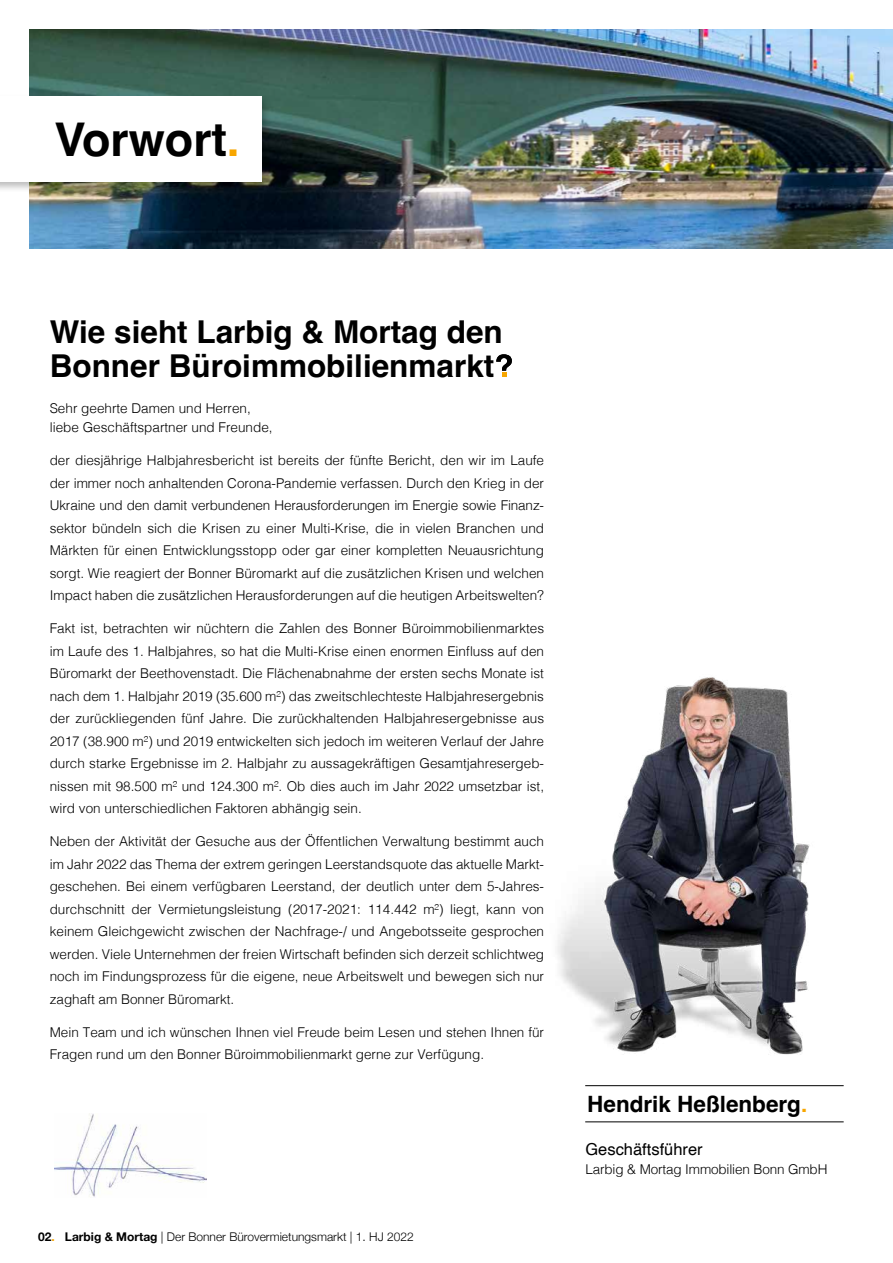
<style>
.page{position:relative;width:893px;height:1263px;background:#fff}
.page>*{position:absolute;margin:0;border:0;box-sizing:border-box;transform-origin:0 0}
.t1{font:700 46.5px "Helvetica";color:#000}
.t2{font:700 31.5px/34.5px "Helvetica";color:#000}
.t3{font:700 22.5px "Helvetica";color:#000}
.t4{font:16.5px "Helvetica";color:#000}
.t5{font:300 13.5px/22.5px "Helvetica";color:#000;text-align:justify}
.t6{font:300 12px "Helvetica Neue";color:#000}
.s1{color:#f7a600}
.s2{font-weight:700}
.s3{font-weight:700;color:#f7a600}
</style>
<div class="page">
<img style="left:30px;top:30px;width:863px;height:219px">
<img style="left:55px;top:1114px;width:151px;height:83px">
<hr style="left:585px;top:1085px;width:259px;height:1px;background:#000">
<hr style="left:585px;top:1121px;width:259px;height:1px;background:#000">
<img style="left:557px;top:677px;width:253px;height:378px">
<div style="left:0;top:94px;width:271px;height:99px;background:#000;opacity:.27"></div>
<div style="left:0;top:97px;width:261px;height:85px;background:#fff"></div>
<svg style="left:496px;top:354px;width:16px;height:23px"></svg>
<h1 class="t1" style="left:55px;top:111px;width:187px">Vorwort<span class="s1">.</span></h1>
<h2 class="t2" style="left:50px;top:318px;width:455px">Wie sieht Larbig &amp; Mortag den<br>Bonner Büroimmobilienmarkt</h2>
<p class="t5" style="left:50px;top:397px;width:224px;line-height:19.5px">Sehr geehrte Damen und Herren, liebe Geschäftspartner und Freunde,</p>
<p class="t5" style="left:50px;top:448px;width:496px">der diesjährige Halbjahresbericht ist bereits der fünfte Bericht, den wir im Laufe der immer noch anhaltenden Corona-Pandemie verfassen. Durch den Krieg in der Ukraine und den damit verbundenen Herausforderungen im Energie sowie Finanz&shy;sektor bündeln sich die Krisen zu einer Multi-Krise, die in vielen Branchen und Märkten für einen Entwicklungsstopp oder gar einer kompletten Neuausrichtung sorgt. Wie reagiert der Bonner Büromarkt auf die zusätzlichen Krisen und welchen Impact haben die zusätzlichen Herausforderungen auf die heutigen Arbeitswelten?</p>
<p class="t5" style="left:50px;top:616px;width:496px">Fakt ist, betrachten wir nüchtern die Zahlen des Bonner Büroimmobilienmarktes im Laufe des 1. Halbjahres, so hat die Multi-Krise einen enormen Einfluss auf den Büromarkt der Beethovenstadt. Die Flächenabnahme der ersten sechs Monate ist nach dem 1. Halbjahr 2019 (35.600 m²) das zweitschlechteste Halbjahresergebnis der zurückliegenden fünf Jahre. Die zurückhaltenden Halbjahresergebnisse aus 2017 (38.900 m²) und 2019 entwickelten sich jedoch im weiteren Verlauf der Jahre durch starke Ergebnisse im 2. Halbjahr zu aussagekräftigen Gesamtjahresergeb&shy;nissen mit 98.500 m² und 124.300 m². Ob dies auch im Jahr 2022 umsetzbar ist, wird von unterschiedlichen Faktoren abhängig sein.</p>
<p class="t5" style="left:50px;top:829px;width:496px">Neben der Aktivität der Gesuche aus der Öffentlichen Verwaltung bestimmt auch im Jahr 2022 das Thema der extrem geringen Leerstandsquote das aktuelle Markt&shy;geschehen. Bei einem verfügbaren Leerstand, der deutlich unter dem 5-Jahres&shy;durchschnitt der Vermietungsleistung (2017-2021: 114.442 m²) liegt, kann von keinem Gleichgewicht zwischen der Nachfrage-/ und Angebotsseite gesprochen werden. Viele Unternehmen der freien Wirtschaft befinden sich derzeit schlichtweg noch im Findungsprozess für die eigene, neue Arbeitswelt und bewegen sich nur zaghaft am Bonner Büromarkt.</p>
<p class="t5" style="left:50px;top:1020px;width:496px">Mein Team und ich wünschen Ihnen viel Freude beim Lesen und stehen Ihnen für<br>Fragen rund um den Bonner Büroimmobilienmarkt gerne zur Verfügung.</p>
<p class="t6" style="left:38px;top:1226px;width:377px"><span class="s2">02</span><span class="s3">.</span> <span class="s2">Larbig &amp; Mortag</span> | Der Bonner Bürovermietungsmarkt | 1. HJ 2022</p>
<h3 class="t3" style="left:587px;top:1090px;width:222px">Hendrik Heßlenberg<span class="s1">.</span></h3>
<p class="t4" style="left:585px;top:1137px;width:119px">Geschäftsführer</p>
<p class="t5" style="left:585px;top:1157px;width:244px">Larbig &amp; Mortag Immobilien Bonn GmbH</p>
</div>
